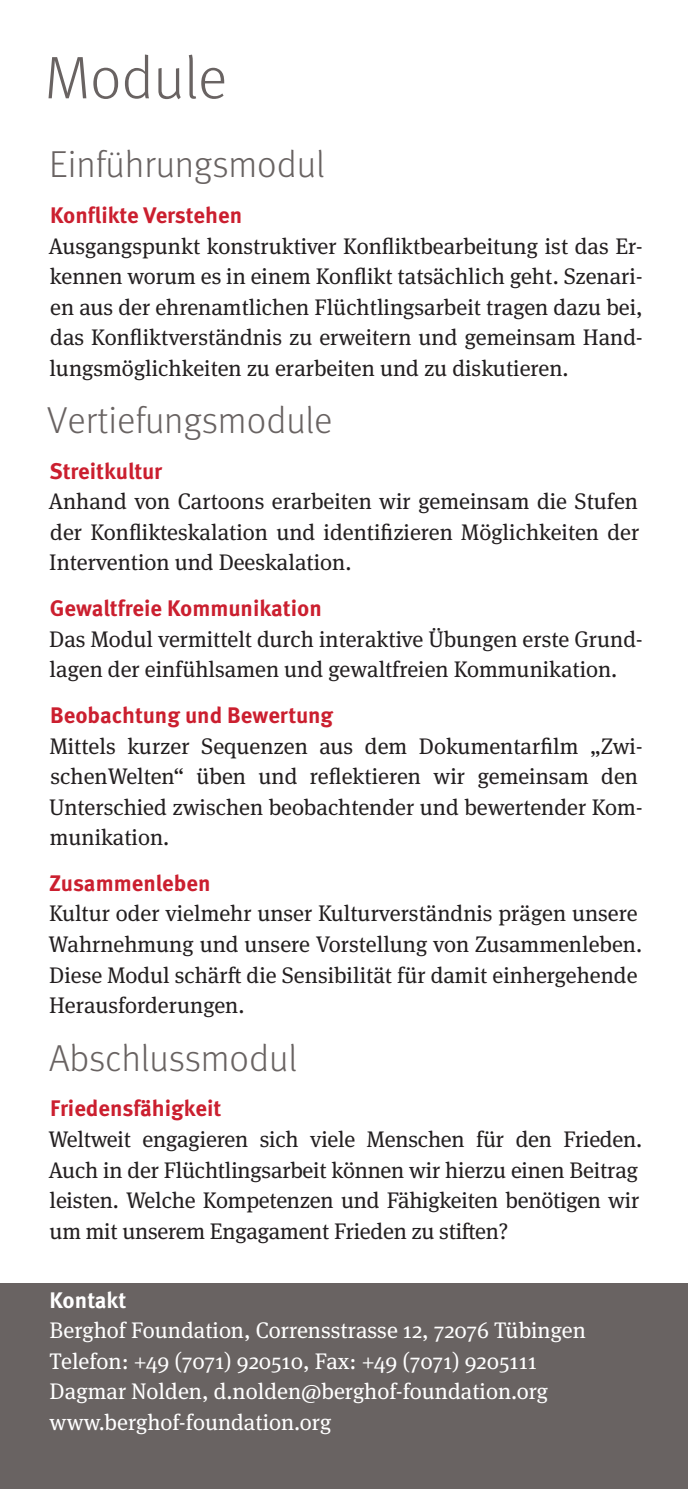
<style>
.page{position:relative;width:688px;height:1489px;background:#fff}
.page>*{position:absolute;margin:0;border:0;box-sizing:border-box;transform-origin:0 0}
.t1{font:300 60px "Meta Pro";color:#696362}
.t2{font:300 37.5px "Meta Pro";letter-spacing:-.005em;color:#696362}
.t3{font:22.5px/30.5px "Meta Serif Pro";color:#231f20}
.t4{font:22.5px/30.5px "Meta Serif Pro";color:#fff}
.t5{font:700 22.5px "Meta Pro";color:#cb1f2f}
.t6{font:700 22.5px "Meta Pro";letter-spacing:-.005em;color:#fff}
</style>
<div class="page">
<div style="left:0;top:1283px;width:687px;height:205px;background:#696362"></div>
<h1 class="t1" style="left:45px;top:34px;width:184px">Module</h1>
<h2 class="t2" style="left:49px;top:137px;width:277px">Einführungsmodul</h2>
<p class="t5" style="left:50px;top:197px;width:193px">Konflikte Verstehen</p>
<p class="t3" style="left:48px;top:229px;width:596px;text-align:justify">Ausgangspunkt konstruktiver Konfliktbearbeitung ist das Er&shy;kennen worum es in einem Konflikt tatsächlich geht. Szenari&shy;en aus der ehrenamtlichen Flüchtlingsarbeit tragen dazu bei, das Konfliktverständnis zu erweitern und gemeinsam Hand&shy;lungsmöglichkeiten zu erarbeiten und zu diskutieren.</p>
<h2 class="t2" style="left:47px;top:393px;width:287px">Vertiefungsmodule</h2>
<p class="t5" style="left:50px;top:453px;width:114px">Streitkultur</p>
<p class="t3" style="left:48px;top:485px;width:592px;text-align:justify">Anhand von Cartoons erarbeiten wir gemeinsam die Stufen der Konflikteskalation und identifizieren Möglichkeiten der Intervention und Deeskalation.</p>
<p class="t5" style="left:50px;top:591px;width:273px">Gewaltfreie Kommunikation</p>
<p class="t3" style="left:49px;top:622px;width:595px">Das Modul vermittelt durch interaktive Übungen erste Grund&shy;lagen der einfühlsamen und gewaltfreien Kommunikation.</p>
<p class="t5" style="left:50px;top:697px;width:284px">Beobachtung und Bewertung</p>
<p class="t3" style="left:49px;top:729px;width:595px">Mittels kurzer Sequenzen aus dem Dokumentarfilm „Zwi&shy;schenWelten“ üben und reflektieren wir gemeinsam den Unterschied zwischen beobachtender und bewertender Kom&shy;munikation.</p>
<p class="t5" style="left:49px;top:865px;width:163px">Zusammenleben</p>
<p class="t3" style="left:48px;top:897px;width:595px">Kultur oder vielmehr unser Kulturverständnis prägen unsere Wahrnehmung und unsere Vorstellung von Zusammenleben.<br>Diese Modul schärft die Sensibilität für damit einhergehende Herausforderungen.</p>
<h2 class="t2" style="left:49px;top:1030px;width:249px">Abschlussmodul</h2>
<p class="t5" style="left:50px;top:1090px;width:173px">Friedensfähigkeit</p>
<p class="t3" style="left:48px;top:1122px;width:595px">Weltweit engagieren sich viele Menschen für den Frieden.<br>Auch in der Flüchtlingsarbeit können wir hierzu einen Beitrag leisten. Welche Kompetenzen und Fähigkeiten benötigen wir um mit unserem Engagament Frieden zu stiften?</p>
<p class="t6" style="left:50px;top:1282px;width:78px">Kontakt</p>
<p class="t4" style="left:50px;top:1313px;width:537px">Berghof Foundation, Corrensstrasse 12, 72076 Tübingen Telefon: +49 (7071) 920510, Fax: +49 (7071) 9205111<br>Dagmar Nolden, d.nolden@berghof-foundation.org www.berghof-foundation.org</p>
</div>
